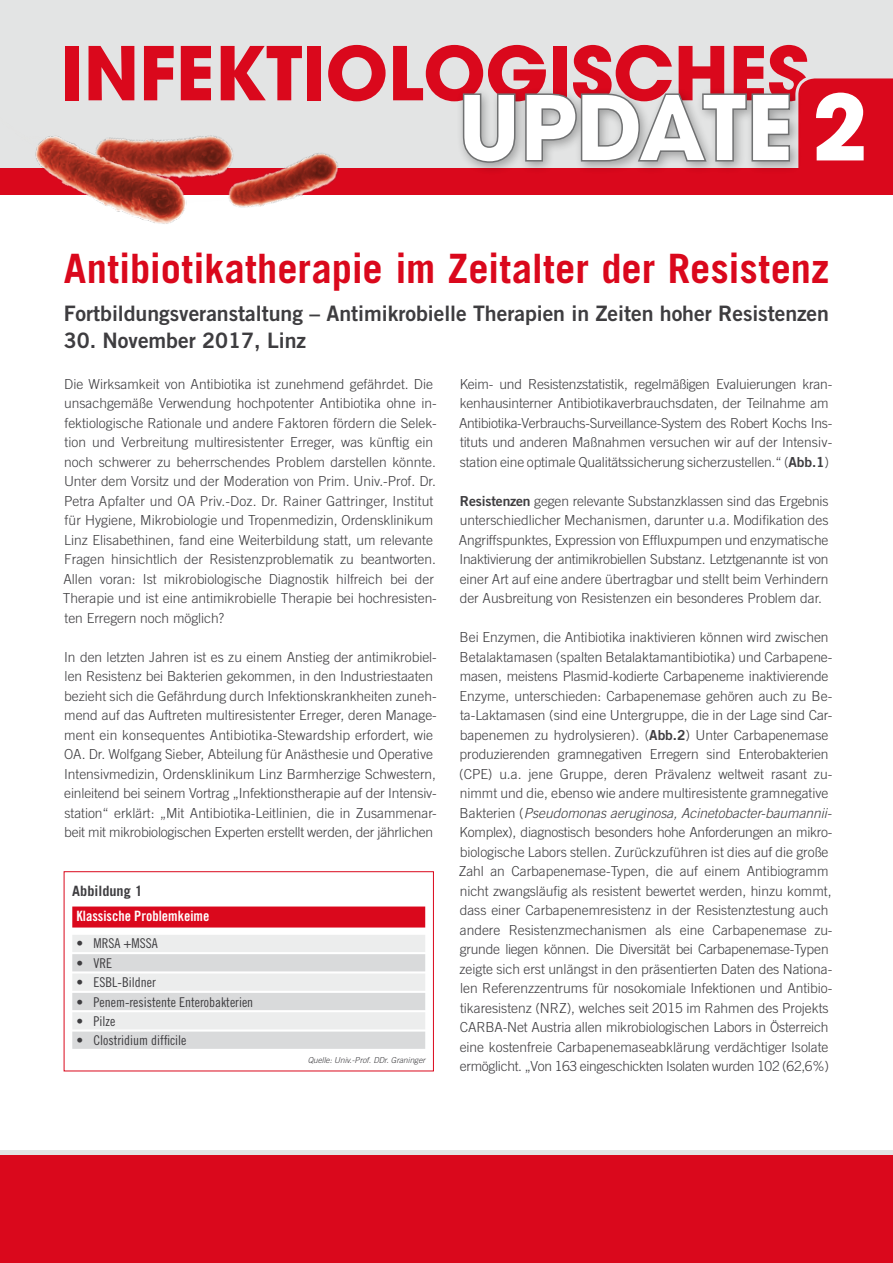
<style>
.page{position:relative;width:893px;height:1263px;background:#fff}
.page>*{position:absolute;margin:0;border:0;box-sizing:border-box;transform-origin:0 0}
.t1{font:700 73.5px "Avant Garde";letter-spacing:-.005em;color:#da081c}
.t2{font:700 40.5px "Trade Gothic";color:#da081c}
.t3{font:21.3px "Trade Gothic Bold Two";color:#3e3d40}
.t4{font:14.25px "Trade Gothic Bold Cond Twenty";color:#fff}
.t5{font:700 14.25px "Trade Gothic";color:#3e3d40}
.t6{font:300 13.8px/19.5px "Trade Gothic";color:#3e3d40}
.t7{font:13.5px "Trade Gothic Cond Eighteen";color:#3e3d40}
.t8{font:italic 300 8.25px "Trade Gothic";color:#3e3d40}
.s1{font-family:"Trade Gothic Bold Two";font-weight:400}
.s2{font-style:italic}
</style>
<div class="page">
<div style="left:0;top:0;width:893px;height:171px;background:#e3e4e4"></div>
<div style="left:0;top:1152px;width:893px;height:111px;background:#da081c"></div>
<div style="left:0;top:168px;width:893px;height:26px;background:#da081c"></div>
<hr style="left:0;top:1150px;width:893px;height:4px;background:#e3e4e4">
<img style="left:257px;top:153px;width:157px;height:54px">
<img style="left:0;top:135px;width:257px;height:89px">
<svg style="left:462px;top:78px;width:431px;height:117px"></svg>
<div style="left:64px;top:871px;width:370px;height:200px;background:#fff;border:1px solid #da081c"></div>
<div style="left:72px;top:906px;width:353px;height:21px;background:#da081c"></div>
<div style="left:72px;top:935px;width:353px;height:17px;background:#eceded"></div>
<div style="left:72px;top:954px;width:353px;height:17px;background:#d9dadb"></div>
<div style="left:72px;top:973px;width:353px;height:18px;background:#eceded"></div>
<div style="left:72px;top:993px;width:353px;height:17px;background:#d9dadb"></div>
<div style="left:72px;top:1012px;width:353px;height:17px;background:#eceded"></div>
<div style="left:72px;top:1031px;width:353px;height:18px;background:#d9dadb"></div>
<h1 class="t1" style="left:60px;top:26px;width:751px">INFEKTIOLOGISCHES</h1>
<h2 class="t2" style="left:64px;top:244px;width:767px">Antibiotikatherapie im Zeitalter der Resistenz</h2>
<h3 class="t3" style="left:64px;top:301px;width:767px">Fortbildungsveranstaltung – Antimikrobielle Therapien in Zeiten hoher Resistenzen</h3>
<h3 class="t3" style="left:64px;top:328px;width:244px">30. November 2017, Linz</h3>
<p class="t6" style="left:63px;top:374px;width:376px">Die Wirksamkeit von Antibiotika ist zunehmend gefährdet. Die unsachgemäße Verwendung hochpotenter Antibiotika ohne in&shy;fektiologische Rationale und andere Faktoren fördern die Selek&shy;tion und Verbreitung multiresistenter Erreger, was künftig ein noch schwerer zu beherrschendes Problem darstellen könnte.<br>Unter dem Vorsitz und der Moderation von Prim. Univ.-Prof. Dr.<br>Petra Apfalter und OA Priv.-Doz. Dr. Rainer Gattringer, Institut für Hygiene, Mikrobiologie und Tropenmedizin, Ordensklinikum Linz Elisabethinen, fand eine Weiterbildung statt, um relevante Fragen hinsichtlich der Resistenzproblematik zu beantworten.<br>Allen voran: Ist mikrobiologische Diagnostik hilfreich bei der Therapie und ist eine antimikrobielle Therapie bei hochresisten&shy;ten Erregern noch möglich?</p>
<p class="t6" style="left:64px;top:647px;width:374px">In den letzten Jahren ist es zu einem Anstieg der antimikrobiel&shy;len Resistenz bei Bakterien gekommen, in den Industriestaaten bezieht sich die Gefährdung durch Infektionskrankheiten zuneh&shy;mend auf das Auftreten multiresistenter Erreger, deren Manage&shy;ment ein konsequentes Antibiotika-Stewardship erfordert, wie OA. Dr. Wolfgang Sieber, Abteilung für Anästhesie und Operative Intensivmedizin, Ordensklinikum Linz Barmherzige Schwestern, einleitend bei seinem Vortrag „Infektionstherapie auf der Intensiv&shy;station“ erklärt: „Mit Antibiotika-Leitlinien, die in Zusammenar&shy;beit mit mikrobiologischen Experten erstellt werden, der jährlichen</p>
<p class="t5" style="left:72px;top:882px;width:72px">Abbildung 1</p>
<p class="t4" style="left:77px;top:908px;width:134px">Klassische Problemkeime</p>
<p class="t7" style="left:77px;top:935px;width:83px">• MRSA +MSSA</p>
<p class="t7" style="left:77px;top:955px;width:37px">• VRE</p>
<p class="t7" style="left:77px;top:974px;width:81px">• ESBL-Bildner</p>
<p class="t7" style="left:77px;top:994px;width:178px">• Penem-resistente Enterobakterien</p>
<p class="t7" style="left:77px;top:1013px;width:40px">• Pilze</p>
<p class="t7" style="left:77px;top:1032px;width:111px">• Clostridium difficile</p>
<p class="t8" style="left:308px;top:1055px;width:119px">Quelle: Univ.-Prof. DDr. Graninger</p>
<p class="t6" style="left:459px;top:374px;width:375px">Keim- und Resistenzstatistik, regelmäßigen Evaluierungen kran&shy;kenhausinterner Antibiotikaverbrauchsdaten, der Teilnahme am Antibiotika-Verbrauchs-Surveillance-System des Robert Kochs Ins&shy;tituts und anderen Maßnahmen versuchen wir auf der Intensiv&shy;station eine optimale Qualitätssicherung sicherzustellen.“ (<span class="s1">Abb.1</span>)</p>
<p class="t6" style="left:459px;top:491px;width:371px;text-align:justify"><span class="s1">Resistenzen</span> gegen relevante Substanzklassen sind das Ergebnis unterschiedlicher Mechanismen, darunter u.a. Modifikation des Angriffspunktes, Expression von Effluxpumpen und enzymatische Inaktivierung der antimikrobiellen Substanz. Letztgenannte ist von einer Art auf eine andere übertragbar und stellt beim Verhindern der Ausbreitung von Resistenzen ein besonderes Problem dar.</p>
<p class="t6" style="left:459px;top:627px;width:375px">Bei Enzymen, die Antibiotika inaktivieren können wird zwischen Betalaktamasen (spalten Betalaktamantibiotika) und Carbapene&shy;masen, meistens Plasmid-kodierte Carbapeneme inaktivierende Enzyme, unterschieden: Carbapenemase gehören auch zu Be&shy;ta-Laktamasen (sind eine Untergruppe, die in der Lage sind Car&shy;bapenemen zu hydrolysieren). (<span class="s1">Abb.2</span>) Unter Carbapenemase produzierenden gramnegativen Erregern sind Enterobakterien (CPE) u.a. jene Gruppe, deren Prävalenz weltweit rasant zu&shy;nimmt und die, ebenso wie andere multiresistente gramnegative Bakterien (<span class="s2">Pseudomonas aeruginosa, Acinetobacter-baumannii-</span>Komplex), diagnostisch besonders hohe Anforderungen an mikro&shy;biologische Labors stellen. Zurückzuführen ist dies auf die große Zahl an Carbapenemase-Typen, die auf einem Antibiogramm nicht zwangsläufig als resistent bewertet werden, hinzu kommt, dass einer Carbapenemresistenz in der Resistenztestung auch andere Resistenzmechanismen als eine Carbapenemase zu&shy;grunde liegen können. Die Diversität bei Carbapenemase-Typen zeigte sich erst unlängst in den präsentierten Daten des Nationa&shy;len Referenzzentrums für nosokomiale Infektionen und Antibio&shy;tikaresistenz (NRZ), welches seit 2015 im Rahmen des Projekts CARBA-Net Austria allen mikrobiologischen Labors in Österreich eine kostenfreie Carbapenemaseabklärung verdächtiger Isolate ermöglicht. „Von 163 eingeschickten Isolaten wurden 102 (62,6%)</p>
</div>
